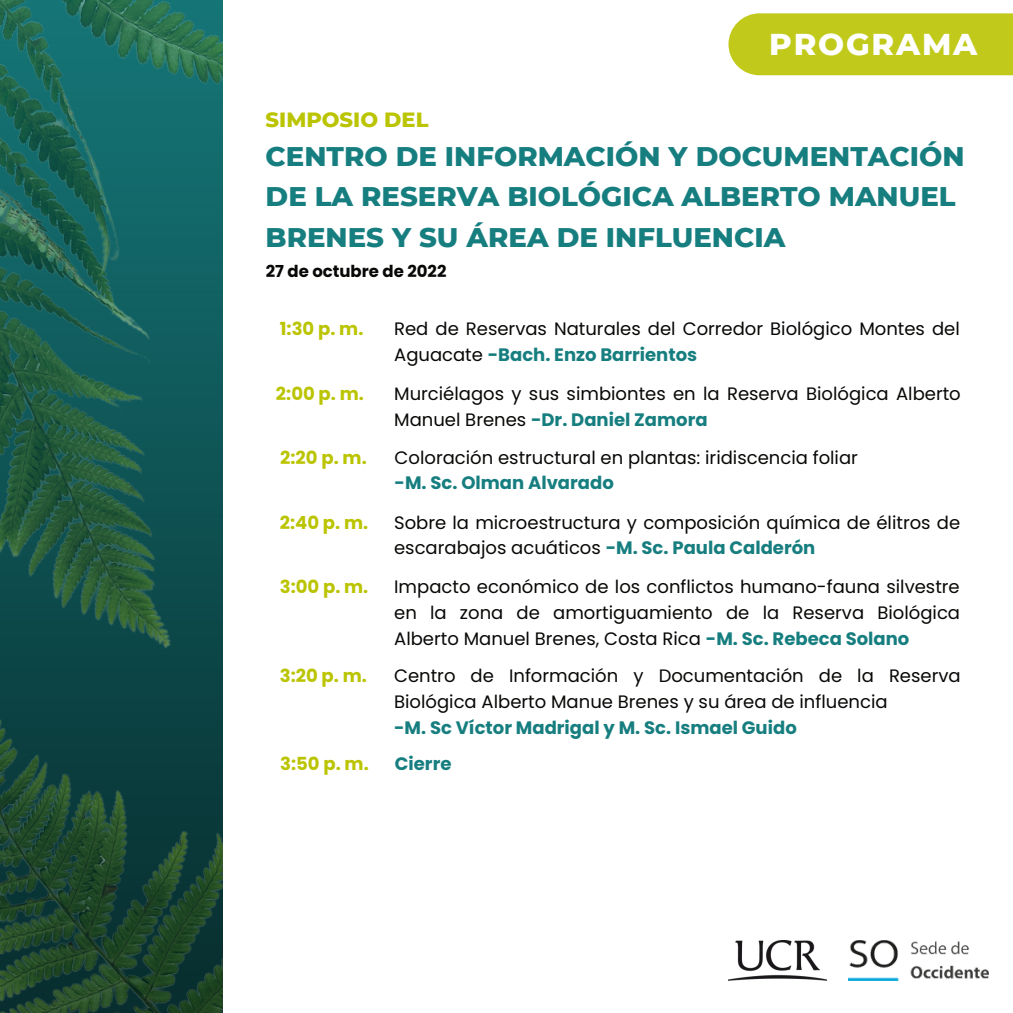
<style>
.page{position:relative;width:1013px;height:1013px;background:#fff}
.page>*{position:absolute;margin:0;border:0;box-sizing:border-box;transform-origin:0 0}
.t1{font:800 30.75px "Montserrat";letter-spacing:.06em;color:#fff}
.t2{font:800 27.45px/40.5px "Montserrat";color:#177e80}
.t3{font:800 21px "Montserrat";color:#bac400}
.t4{font:18px/25.8px "Poppins";color:#080806}
.t5{font:700 18px "Poppins";color:#177e80}
.t6{font:700 18px "Poppins";color:#bac400}
.t7{font:700 16.5px "Poppins";color:#080806}
.s1{font-weight:700;color:#177e80}
</style>
<div class="page">
<img style="left:0;top:0;width:223px;height:1012px">
<div style="left:728px;top:13px;width:284px;height:62px;background:#c1ca1b"></div>
<img style="left:848px;top:940px;width:140px;height:40px">
<img style="left:728px;top:940px;width:98px;height:40px">
<h1 class="t1" style="left:769px;top:25px;width:209px">PROGRAMA</h1>
<p class="t3" style="left:266px;top:107px;width:164px">SIMPOSIO DEL</p>
<h2 class="t2" style="left:266px;top:135px;width:700px">CENTRO DE INFORMACIÓN Y DOCUMENTACIÓN<br>DE LA RESERVA BIOLÓGICA ALBERTO MANUEL<br>BRENES Y SU ÁREA DE INFLUENCIA</h2>
<p class="t7" style="left:266px;top:260px;width:182px">27 de octubre de 2022</p>
<p class="t6" style="left:280px;top:316px;width:85px">1:30 p. m.</p>
<p class="t4" style="left:394px;top:316px;width:567px">Red de Reservas Naturales del Corredor Biológico Montes del<br>Aguacate <span class="s1">-Bach. Enzo Barrientos</span></p>
<p class="t6" style="left:276px;top:381px;width:89px">2:00 p. m.</p>
<p class="t4" style="left:394px;top:381px;width:568px">Murciélagos y sus simbiontes en la Reserva Biológica Alberto<br>Manuel Brenes <span class="s1">-Dr. Daniel Zamora</span></p>
<p class="t6" style="left:280px;top:444px;width:88px">2:20 p. m.</p>
<p class="t4" style="left:394px;top:444px;width:465px">Coloración estructural en plantas: iridiscencia foliar</p>
<p class="t5" style="left:394px;top:470px;width:221px">-M. Sc. Olman Alvarado</p>
<p class="t6" style="left:280px;top:509px;width:90px">2:40 p. m.</p>
<p class="t4" style="left:394px;top:509px;width:567px">Sobre la microestructura y composición química de élitros de escarabajos acuáticos <span class="s1">-M. Sc. Paula Calderón</span></p>
<p class="t6" style="left:280px;top:574px;width:90px">3:00 p. m.</p>
<p class="t4" style="left:394px;top:574px;width:567px;text-align:justify">Impacto económico de los conflictos humano-fauna silvestre en la zona de amortiguamiento de la Reserva Biológica Alberto Manuel Brenes, Costa Rica <span class="s1">-M. Sc. Rebeca Solano</span></p>
<p class="t6" style="left:280px;top:663px;width:89px">3:20 p. m.</p>
<p class="t4" style="left:394px;top:663px;width:568px">Centro de Información y Documentación de la Reserva<br>Biológica Alberto Manue Brenes y su área de influencia</p>
<p class="t5" style="left:394px;top:715px;width:404px">-M. Sc Víctor Madrigal y M. Sc. Ismael Guido</p>
<p class="t6" style="left:280px;top:750px;width:90px">3:50 p. m.</p>
<p class="t5" style="left:395px;top:750px;width:58px">Cierre</p>
</div>
